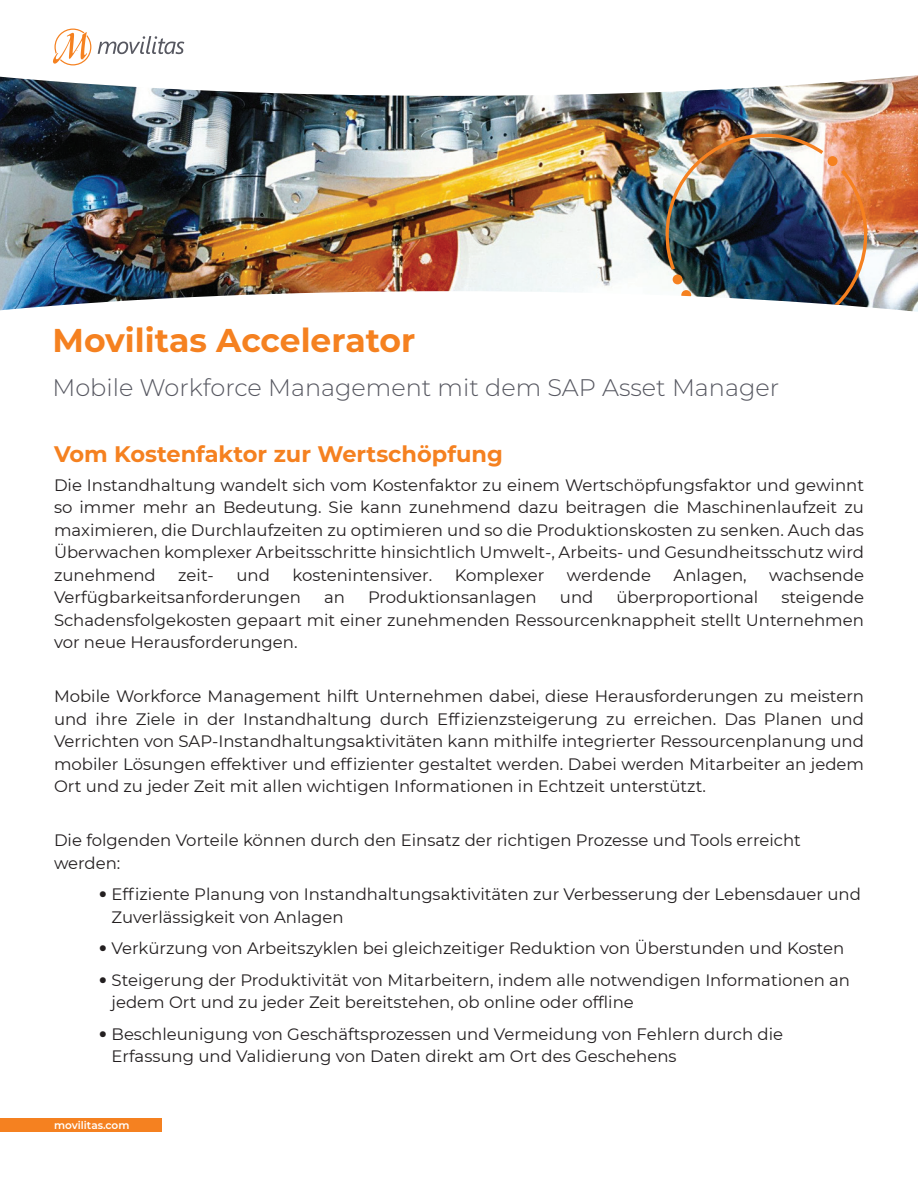
<style>
.page{position:relative;width:918px;height:1188px;background:#fff}
.page>*{position:absolute;margin:0;border:0;box-sizing:border-box;transform-origin:0 0}
.t1{font:700 33px "Montserrat";color:#f58120}
.t2{font:300 24px "Montserrat";color:#575861}
.t3{font:700 22.5px "Montserrat";color:#f58120}
.t4{font:16.5px/22.5px "Montserrat";color:#231f20;text-align:justify}
.t5{font:600 10.5px "Montserrat";color:#fff}
.s1{font-family:"Helvetica Neue";font-weight:300}
.s2{font-family:"Helvetica Neue";font-weight:300;color:#fff}
</style>
<div class="page">
<img style="left:0;top:75px;width:918px;height:237px">
<img style="left:665px;top:133px;width:203px;height:174px">
<svg style="left:53px;top:29px;width:38px;height:36px"></svg>
<svg style="left:98px;top:36px;width:86px;height:18px"></svg>
<div style="left:0;top:1118px;width:162px;height:14px;background:#f58120"></div>
<h1 class="t1" style="left:52px;top:316px;width:364px">Movilitas Accelerator</h1>
<h2 class="t2" style="left:52px;top:371px;width:728px">Mobile Workforce Management mit dem SAP Asset Manager</h2>
<h3 class="t3" style="left:54px;top:438px;width:451px">Vom Kostenfaktor zur Wertschöpfung</h3>
<p class="t4" style="left:54px;top:473px;width:812px">Die Instandhaltung wandelt sich vom Kostenfaktor zu einem Wertschöpfungsfaktor und gewinnt so immer mehr an Bedeutung. Sie kann zunehmend dazu beitragen die Maschinenlaufzeit zu maximieren, die Durchlaufzeiten zu optimieren und so die Produktionskosten zu senken. Auch das Überwachen komplexer Arbeitsschritte hinsichtlich Umwelt-, Arbeits- und Gesundheitsschutz wird zunehmend</p>
<p class="t4" style="left:178px;top:563px;width:37px">zeit-</p>
<p class="t4" style="left:236px;top:563px;width:35px">und</p>
<p class="t4" style="left:292px;top:563px;width:141px">kostenintensiver.</p>
<p class="t4" style="left:455px;top:563px;width:91px">Komplexer</p>
<p class="t4" style="left:567px;top:563px;width:86px">werdende</p>
<p class="t4" style="left:674px;top:563px;width:75px">Anlagen,</p>
<p class="t4" style="left:769px;top:563px;width:96px">wachsende</p>
<p class="t4" style="left:54px;top:586px;width:248px">Verfügbarkeitsanforderungen</p>
<p class="t4" style="left:324px;top:586px;width:22px">an</p>
<p class="t4" style="left:368px;top:586px;width:170px">Produktionsanlagen</p>
<p class="t4" style="left:560px;top:586px;width:35px">und</p>
<p class="t4" style="left:617px;top:586px;width:143px">überproportional</p>
<p class="t4" style="left:54px;top:586px;width:812px;text-indent:728px">steigende Schadensfolgekosten gepaart mit einer zunehmenden Ressourcenknappheit stellt Unternehmen vor neue Herausforderungen.</p>
<p class="t4" style="left:54px;top:685px;width:812px">Mobile Workforce Management hilft Unternehmen dabei, diese Herausforderungen zu meistern und ihre Ziele in der Instandhaltung durch Effizienzsteigerung zu erreichen. Das Planen und Verrichten von SAP-Instandhaltungsaktivitäten kann mithilfe integrierter Ressourcenplanung und mobiler Lösungen effektiver und effizienter gestaltet werden. Dabei werden Mitarbeiter an jedem Ort und zu jeder Zeit mit allen wichtigen Informationen in Echtzeit unterstützt.</p>
<p class="t4" style="left:54px;top:829px;width:748px">Die folgenden Vorteile können durch den Einsatz der richtigen Prozesse und Tools erreicht werden:</p>
<p class="t4" style="left:99px;top:883px;width:763px"><span class="s1">•</span> Effiziente Planung von Instandhaltungsaktivitäten zur Verbesserung der Lebensdauer und</p>
<p class="t4" style="left:99px;top:905px;width:246px"><span class="s2">•</span> Zuverlässigkeit von Anlagen</p>
<p class="t4" style="left:99px;top:937px;width:747px"><span class="s1">•</span> Verkürzung von Arbeitszyklen bei gleichzeitiger Reduktion von Überstunden und Kosten</p>
<p class="t4" style="left:99px;top:968px;width:753px"><span class="s1">•</span> Steigerung der Produktivität von Mitarbeitern, indem alle notwendigen Informationen an</p>
<p class="t4" style="left:99px;top:991px;width:536px"><span class="s2">•</span> jedem Ort und zu jeder Zeit bereitstehen, ob online oder offline</p>
<p class="t4" style="left:99px;top:1022px;width:686px"><span class="s1">•</span> Beschleunigung von Geschäftsprozessen und Vermeidung von Fehlern durch die</p>
<p class="t4" style="left:99px;top:1045px;width:579px"><span class="s2">•</span> Erfassung und Validierung von Daten direkt am Ort des Geschehens</p>
<p class="t5" style="left:54px;top:1118px;width:77px">movilitas.com</p>
</div>
